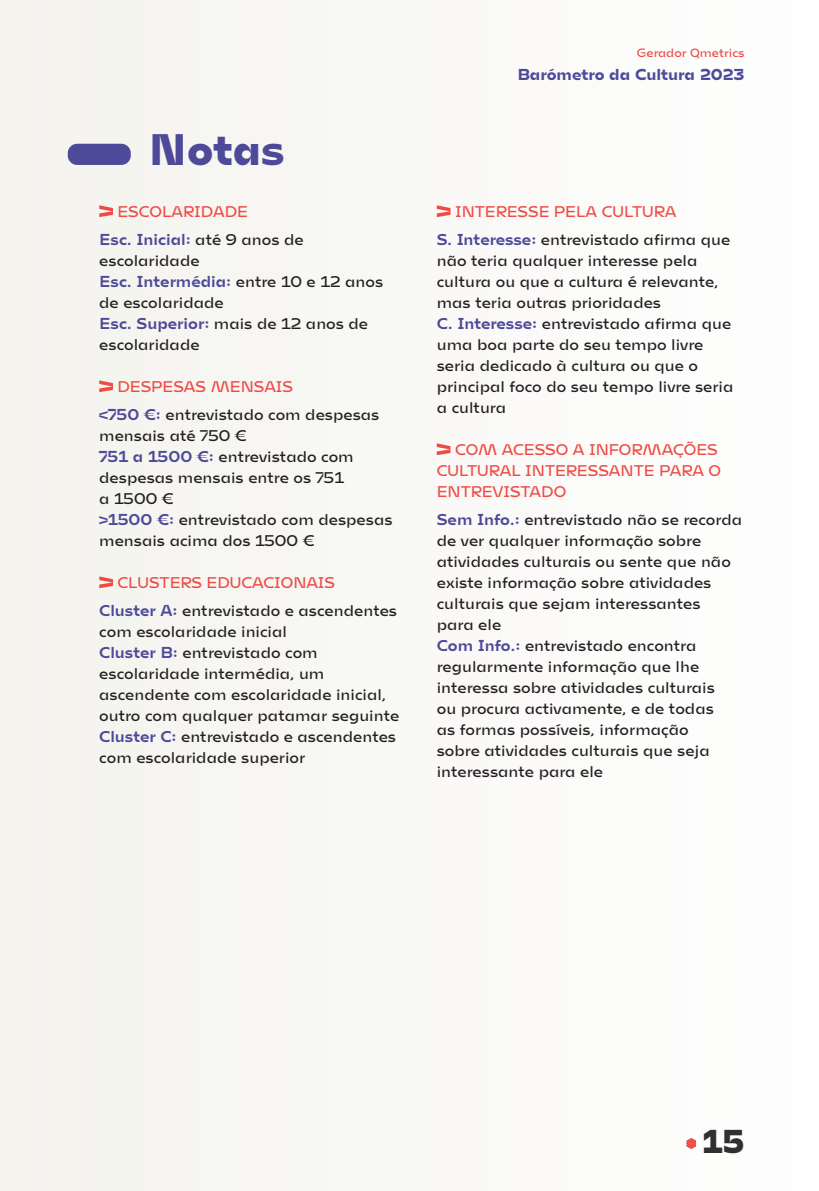
<style>
.page{position:relative;width:819px;height:1191px;background:#f9f9f6}
.page>*{position:absolute;margin:0;border:0;box-sizing:border-box;transform-origin:0 0}
.t1{font:900 42px "Mohol";color:#4e4a9a}
.t2{font:900 31.5px "Mohol";color:#312f30}
.t3{font:100 15.75px/21px "Mohol";color:#231f20}
.t4{font:100 15.75px/21px "Mohol";color:#ef4b44}
.t5{font:700 15.75px "Mohol";color:#4e4a9a}
.t6{font:100 12.25px "Mohol";color:#ef4b44}
.s1{font-weight:400;color:#4e4a9a}
.s2{color:#231f20}
.s3{color:#ef4b44}
</style>
<div class="page">
<svg style="left:686px;top:1138px;width:10px;height:10px"></svg>
<div style="left:68px;top:144px;width:63px;height:21px;background:#4e4a9a;border-radius:9px"></div>
<svg style="left:99px;top:205px;width:14px;height:12px"></svg>
<svg style="left:99px;top:380px;width:14px;height:12px"></svg>
<svg style="left:99px;top:576px;width:14px;height:12px"></svg>
<svg style="left:437px;top:205px;width:13px;height:12px"></svg>
<svg style="left:437px;top:443px;width:13px;height:12px"></svg>
<h1 class="t1" style="left:149px;top:124px;width:137px">Notas</h1>
<p class="t4" style="left:99px;top:197px;width:206px;line-height:28px;text-indent:18px">ESCOLARIDADE<br><span class="s1">Esc. Inicial:</span> <span class="s2">até 9 anos de</span></p>
<p class="t3" style="left:99px;top:250px;width:285px">escolaridade<br><span class="s1">Esc. Intermédia:</span> entre 10 e 12 anos de escolaridade<br><span class="s1">Esc. Superior:</span> mais de 12 anos de escolaridade</p>
<p class="t3" style="left:99px;top:372px;width:282px;line-height:28px;text-indent:18px"><span class="s3">DESPESAS MENSAIS<br></span><span class="s1">&lt;750 €:</span> entrevistado com despesas</p>
<p class="t3" style="left:99px;top:425px;width:295px">mensais até 750 €<br><span class="s1">751 a 1500 €:</span> entrevistado com despesas mensais entre os 751<br>a 1500 €<br><span class="s1">&gt;1500 €:</span> entrevistado com despesas mensais acima dos 1500 €</p>
<p class="t3" style="left:99px;top:568px;width:299px;line-height:28px;text-indent:18px"><span class="s3">CLUSTERS EDUCACIONAIS<br></span><span class="s1">Cluster A:</span> entrevistado e ascendentes</p>
<p class="t3" style="left:99px;top:621px;width:301px">com escolaridade inicial<br><span class="s1">Cluster B:</span> entrevistado com escolaridade intermédia, um ascendente com escolaridade inicial, outro com qualquer patamar seguinte<br><span class="s1">Cluster C:</span> entrevistado e ascendentes com escolaridade superior</p>
<p class="t6" style="left:636px;top:46px;width:109px">Gerador Qmetrics</p>
<p class="t5" style="left:517px;top:65px;width:229px">Barómetro da Cultura 2023</p>
<p class="t3" style="left:437px;top:197px;width:295px;line-height:28px;text-indent:18px"><span class="s3">INTERESSE PELA CULTURA<br></span><span class="s1">S. Interesse:</span> entrevistado afirma que</p>
<p class="t3" style="left:437px;top:250px;width:298px">não teria qualquer interesse pela cultura ou que a cultura é relevante, mas teria outras prioridades<br><span class="s1">C. Interesse:</span> entrevistado afirma que uma boa parte do seu tempo livre seria dedicado à cultura ou que o principal foco do seu tempo livre seria a cultura</p>
<p class="t4" style="left:437px;top:439px;width:286px;text-indent:18px">COM ACESSO A INFORMAÇÕES<br>CULTURAL INTERESSANTE PARA O<br>ENTREVISTADO</p>
<p class="t3" style="left:437px;top:509px;width:307px"><span class="s1">Sem Info.:</span> entrevistado não se recorda de ver qualquer informação sobre atividades culturais ou sente que não existe informação sobre atividades culturais que sejam interessantes<br>para ele<br><span class="s1">Com Info.:</span> entrevistado encontra regularmente informação que lhe interessa sobre atividades culturais<br>ou procura activamente, e de todas<br>as formas possíveis, informação<br>sobre atividades culturais que seja interessante para ele</p>
<h2 class="t2" style="left:702px;top:1121px;width:43px">15</h2>
</div>
